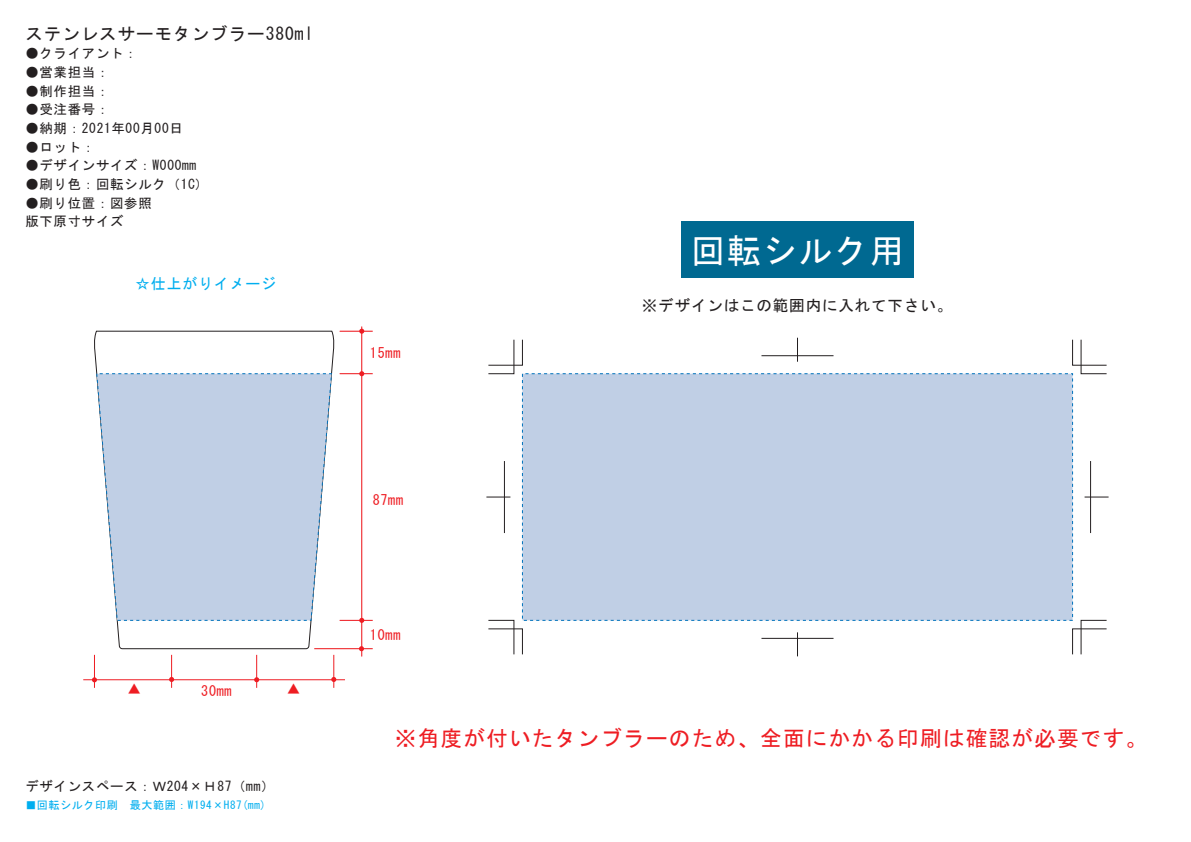
<style>
.page{position:relative;width:1191px;height:842px;background:#fff}
.page>*{position:absolute;margin:0;border:0;box-sizing:border-box;transform-origin:0 0}
.t1{font:34px "MS Gothic";letter-spacing:.05em;color:#fff}
.t2{font:21.7px "MS Gothic";letter-spacing:.05em;color:#ee1d23}
.t3{font:17.6px "MS Gothic";letter-spacing:.05em;color:#231f20}
.t4{font:15.6px "MS Gothic";letter-spacing:.05em;color:#231f20}
.t5{font:15px "MS Gothic";letter-spacing:.05em;color:#00aeef}
.t6{font:14.2px "MS Gothic";letter-spacing:.05em;color:#ee1d23}
.t7{font:13.5px/18.6px "MS Gothic";letter-spacing:.05em;color:#231f20}
.t8{font:11.1px "MS Gothic";letter-spacing:.05em;color:#00aeef}
</style>
<div class="page">
<svg style="left:94px;top:330px;width:241px;height:319px"></svg>
<div style="left:522px;top:374px;width:550px;height:246px;background:#c0cfe5"></div>
<svg style="left:96px;top:373px;width:236px;height:248px;background:#c3d2e6"></svg>
<hr style="left:340px;top:331px;width:33px;height:1px;background:#ee1d23">
<hr style="left:340px;top:373px;width:33px;height:1px;background:#ee1d23">
<hr style="left:314px;top:648px;width:59px;height:1px;background:#ee1d23">
<hr style="left:340px;top:620px;width:33px;height:1px;background:#ee1d23">
<hr style="left:361px;top:327px;width:1px;height:329px;background:#ee1d23">
<svg style="left:359px;top:646px;width:5px;height:5px"></svg>
<svg style="left:359px;top:618px;width:5px;height:5px"></svg>
<svg style="left:359px;top:329px;width:5px;height:5px"></svg>
<svg style="left:359px;top:371px;width:5px;height:5px"></svg>
<hr style="left:333px;top:655px;width:1px;height:33px;background:#ee1d23">
<hr style="left:171px;top:655px;width:1px;height:33px;background:#ee1d23">
<hr style="left:256px;top:655px;width:1px;height:33px;background:#ee1d23">
<hr style="left:94px;top:655px;width:1px;height:33px;background:#ee1d23">
<hr style="left:83px;top:679px;width:262px;height:1px;background:#ee1d23">
<svg style="left:92px;top:677px;width:5px;height:5px"></svg>
<svg style="left:169px;top:677px;width:5px;height:5px"></svg>
<svg style="left:254px;top:677px;width:5px;height:5px"></svg>
<svg style="left:331px;top:677px;width:5px;height:5px"></svg>
<div style="left:681px;top:221px;width:232px;height:57px;background:#006991"></div>
<svg style="left:488px;top:620px;width:35px;height:35px"></svg>
<svg style="left:488px;top:339px;width:35px;height:35px"></svg>
<svg style="left:1072px;top:339px;width:34px;height:35px"></svg>
<svg style="left:1072px;top:620px;width:34px;height:35px"></svg>
<svg style="left:486px;top:497px;width:24px;height:1px"></svg>
<hr style="left:504px;top:461px;width:1px;height:72px;background:#231f20">
<svg style="left:1084px;top:497px;width:24px;height:1px"></svg>
<hr style="left:1090px;top:461px;width:1px;height:72px;background:#231f20">
<hr style="left:761px;top:356px;width:72px;height:1px;background:#231f20">
<svg style="left:797px;top:338px;width:1px;height:24px"></svg>
<hr style="left:761px;top:638px;width:72px;height:1px;background:#231f20">
<svg style="left:797px;top:632px;width:1px;height:24px"></svg>
<h3 class="t3" style="left:25px;top:25px;width:289px">ステンレスサーモタンブラー380ml</h3>
<p class="t7" style="left:25px;top:44px;width:114px">●クライアント：</p>
<p class="t7" style="left:25px;top:63px;width:86px">●営業担当：</p>
<p class="t7" style="left:25px;top:82px;width:86px">●制作担当：</p>
<p class="t7" style="left:25px;top:100px;width:86px">●受注番号：</p>
<p class="t7" style="left:25px;top:119px;width:159px">●納期：2021年00月00日</p>
<p class="t7" style="left:25px;top:137px;width:71px">●ロット：</p>
<p class="t7" style="left:25px;top:156px;width:172px">●デザインサイズ：W000mm</p>
<p class="t7" style="left:25px;top:175px;width:185px">●刷り色：回転シルク（1C）</p>
<p class="t7" style="left:25px;top:193px;width:128px">●刷り位置：図参照版下原寸サイズ</p>
<p class="t5" style="left:135px;top:276px;width:142px">☆仕上がりイメージ</p>
<p class="t6" style="left:127px;top:682px;width:16px">▲</p>
<p class="t6" style="left:201px;top:684px;width:32px">30mm</p>
<p class="t6" style="left:286px;top:682px;width:16px">▲</p>
<p class="t7" style="left:25px;top:777px;width:251px">デザインスペース：Ｗ204×Ｈ87（mm）</p>
<p class="t8" style="left:25px;top:800px;width:242px">■回転シルク印刷　最大範囲：W194×H87(mm)</p>
<h1 class="t1" style="left:691px;top:234px;width:214px">回転シルク用</h1>
<p class="t6" style="left:370px;top:346px;width:32px">15mm</p>
<p class="t6" style="left:373px;top:493px;width:32px">87mm</p>
<p class="t6" style="left:370px;top:628px;width:32px">10mm</p>
<p class="t4" style="left:642px;top:298px;width:312px">※デザインはこの範囲内に入れて下さい。</p>
<h2 class="t2" style="left:395px;top:727px;width:754px">※角度が付いたタンブラーのため、全面にかかる印刷は確認が必要です。</h2>
</div>
